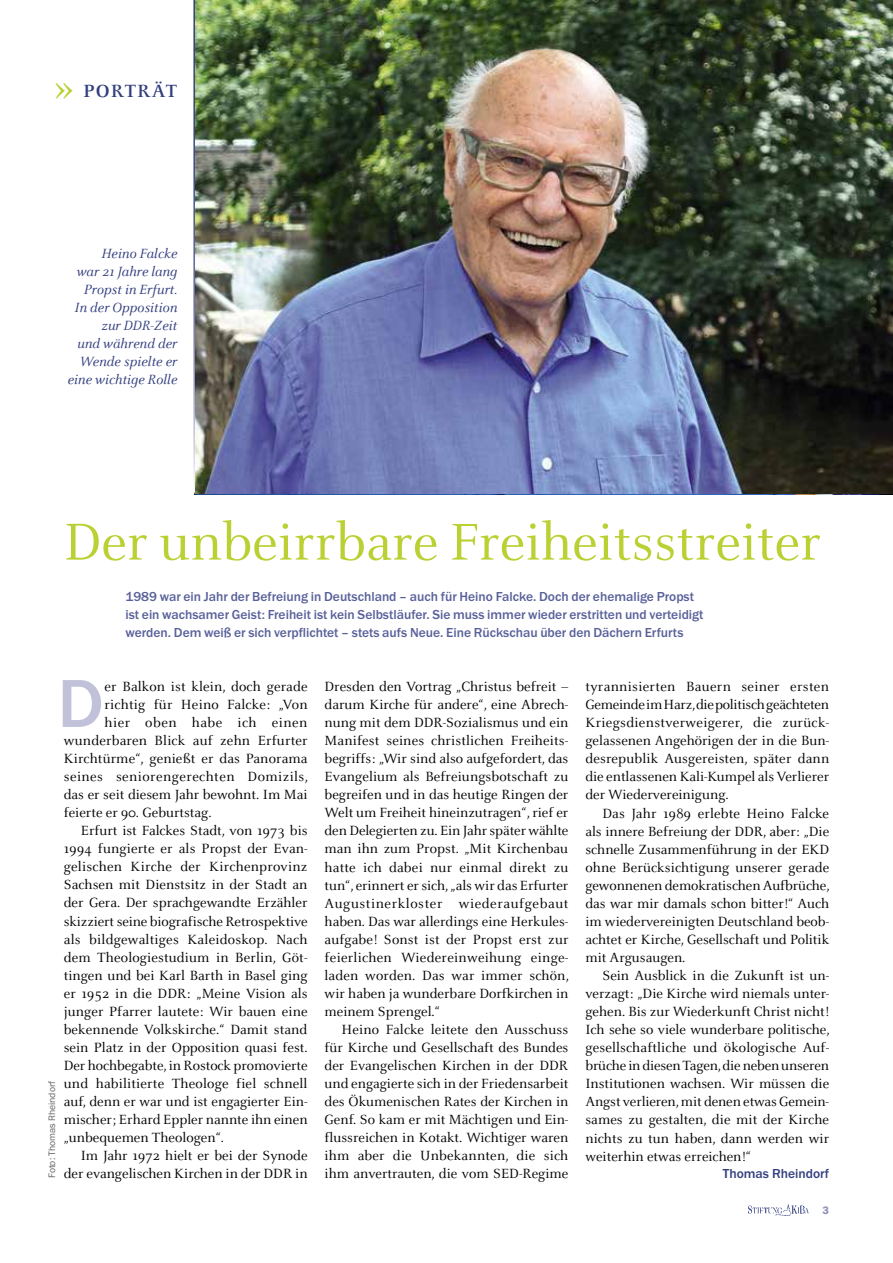
<style>
.page{position:relative;width:893px;height:1263px;background:#fff}
.page>*{position:absolute;margin:0;border:0;box-sizing:border-box;transform-origin:0 0}
.t1{font:500 70.2px "Franklin Gothic URW";color:#c1c1da}
.t2{font:57px "Celeste OT";color:#bbd033}
.t3{font:700 19.5px "Celeste OT";letter-spacing:.055em;color:#333f7f}
.t4{font:14.7px/18px "Celeste OT";color:#000;text-align:justify}
.t5{font:italic 14.7px/18px "Celeste OT";color:#333f7f;text-align:right}
.t6{font:14.7px "Celeste OT";letter-spacing:.03em;color:#000}
.t7{font:14.7px "Celeste OT";letter-spacing:.035em;color:#000}
.t8{font:500 13.5px/18px "Franklin Gothic URW";color:#59619a}
.t9{font:500 13.5px "Franklin Gothic URW";color:#333f7f}
.t10{font:11.25px "Franklin Gothic URW Dem";color:#8a8cb7}
.t11{font:9.75px "Franklin Gothic URW Boo";color:#636363}
.s1{font-family:"Times";font-weight:400;font-size:40.5px;color:#bbd033}
</style>
<div class="page">
<img style="left:748px;top:1205px;width:60px;height:11px">
<img style="left:194px;top:0;width:699px;height:494px">
<hr style="left:193px;top:0;width:2px;height:492px;background:#fff">
<h3 class="t3" style="left:54px;top:80px;width:125px"><span class="s1">»</span> PORTRÄT</h3>
<p class="t5" style="left:67px;top:244px;width:111px">Heino Falcke<br>war 21 Jahre lang<br>Propst in Erfurt.<br>In der Opposition zur DDR-Zeit<br>und während der<br>Wende spielte er eine wichtige Rolle</p>
<h2 class="t2" style="left:64px;top:511px;width:759px">Der unbeirrbare Freiheitsstreiter</h2>
<p class="t8" style="left:125px;top:587px;width:580px">1989 war ein Jahr der Befreiung in Deutschland – auch für Heino Falcke. Doch der ehemalige Propst ist ein wachsamer Geist: Freiheit ist kein Selbstläufer. Sie muss immer wieder erstritten und verteidigt werden. Dem weiß er sich verpflichtet – stets aufs Neue. Eine Rückschau über den Dächern Erfurts</p>
<h1 class="t1" style="left:58px;top:660px;width:47px">D</h1>
<p class="t4" style="left:104px;top:677px;width:205px">er Balkon ist klein, doch gerade</p>
<p class="t4" style="left:104px;top:695px;width:205px">richtig für Heino Falcke: „Von</p>
<p class="t7" style="left:104px;top:714px;width:204px">hier oben habe ich einen</p>
<p class="t4" style="left:64px;top:732px;width:245px">wunderbaren Blick auf zehn Erfurter</p>
<p class="t4" style="left:64px;top:750px;width:245px">Kirchtürme“, genießt er das Panorama</p>
<p class="t6" style="left:64px;top:768px;width:246px">seines seniorengerechten Domizils,</p>
<p class="t4" style="left:64px;top:786px;width:245px">das er seit diesem Jahr bewohnt. Im Mai</p>
<p class="t4" style="left:64px;top:804px;width:149px">feierte er 90. Geburtstag.</p>
<p class="t4" style="left:81px;top:822px;width:228px">Erfurt ist Falckes Stadt, von 1973 bis</p>
<p class="t4" style="left:64px;top:840px;width:245px">1994 fungierte er als Propst der Evan-</p>
<p class="t4" style="left:64px;top:858px;width:245px">gelischen Kirche der Kirchenprovinz</p>
<p class="t4" style="left:64px;top:876px;width:245px">Sachsen mit Dienstsitz in der Stadt an</p>
<p class="t4" style="left:64px;top:894px;width:245px">der Gera. Der sprachgewandte Erzähler</p>
<p class="t4" style="left:64px;top:912px;width:245px">skizziert seine biografische Retrospektive</p>
<p class="t4" style="left:64px;top:930px;width:245px">als bildgewaltiges Kaleidoskop. Nach</p>
<p class="t4" style="left:64px;top:948px;width:245px">dem Theologiestudium in Berlin, Göt-</p>
<p class="t4" style="left:64px;top:966px;width:245px">tingen und bei Karl Barth in Basel ging</p>
<p class="t4" style="left:64px;top:984px;width:245px">er 1952 in die DDR: „Meine Vision als</p>
<p class="t4" style="left:64px;top:1002px;width:245px">junger Pfarrer lautete: Wir bauen eine</p>
<p class="t4" style="left:64px;top:1020px;width:245px">bekennende Volkskirche.“ Damit stand</p>
<p class="t4" style="left:64px;top:1038px;width:245px">sein Platz in der Opposition quasi fest.</p>
<p class="t4" style="left:64px;top:1056px;width:245px">Der hochbegabte, in Rostock promovierte</p>
<p class="t4" style="left:64px;top:1075px;width:245px">und habilitierte Theologe fiel schnell</p>
<p class="t4" style="left:64px;top:1093px;width:245px">auf, denn er war und ist engagierter Ein-</p>
<p class="t4" style="left:64px;top:1111px;width:245px">mischer; Erhard Eppler nannte ihn einen</p>
<p class="t4" style="left:64px;top:1129px;width:162px">„unbequemen Theologen“.</p>
<p class="t4" style="left:81px;top:1147px;width:228px">Im Jahr 1972 hielt er bei der Synode</p>
<p class="t4" style="left:64px;top:1165px;width:245px">der evangelischen Kirchen in der DDR in</p>
<p class="t11" style="left:46px;top:1178px;width:99px;rotate:-90deg">Foto: Thomas Rheindorf</p>
<p class="t4" style="left:325px;top:678px;width:246px">Dresden den Vortrag „Christus befreit – darum Kirche für andere“, eine Abrech&shy;nung mit dem DDR-Sozialismus und ein Manifest seines christlichen Freiheits&shy;begriffs: „Wir sind also aufgefordert, das Evangelium als Befreiungsbotschaft zu begreifen und in das heutige Ringen der Welt um Freiheit hineinzutragen“, rief er den Delegierten zu. Ein Jahr später wählte man ihn zum Propst. „Mit Kirchenbau hatte ich dabei nur einmal direkt zu tun“, erinnert er sich, „als wir das Erfurter Augustinerkloster wiederaufgebaut haben. Das war allerdings eine Herkules&shy;aufgabe! Sonst ist der Propst erst zur feierlichen Wiedereinweihung einge&shy;laden worden. Das war immer schön, wir haben ja wunderbare Dorfkirchen in meinem Sprengel.“</p>
<p class="t4" style="left:325px;top:1021px;width:245px;text-indent:17px">Heino Falcke leitete den Ausschuss für Kirche und Gesellschaft des Bundes der Evangelischen Kirchen in der DDR und engagierte sich in der Friedensarbeit des Ökumenischen Rates der Kirchen in Genf. So kam er mit Mächtigen und Ein&shy;flussreichen in Kotakt. Wichtiger waren ihm aber die Unbekannten, die sich ihm anvertrauten, die vom SED-Regime</p>
<p class="t4" style="left:585px;top:678px;width:245px">tyrannisierten Bauern seiner ersten Gemeinde im Harz, die politisch geächteten Kriegsdienstverweigerer, die zurück&shy;gelassenen Angehörigen der in die Bun&shy;desrepublik Ausgereisten, später dann die entlassenen Kali-Kumpel als Verlierer der Wiedervereinigung.</p>
<p class="t4" style="left:585px;top:804px;width:246px;text-indent:17px">Das Jahr 1989 erlebte Heino Falcke als innere Befreiung der DDR, aber: „Die schnelle Zusammenführung in der EKD ohne Berücksichtigung unserer gerade gewonnenen demokratischen Aufbrüche, das war mir damals schon bitter!“ Auch im wiedervereinigten Deutschland beob&shy;achtet er Kirche, Gesellschaft und Politik mit Argusaugen.</p>
<p class="t4" style="left:585px;top:967px;width:246px;text-indent:17px">Sein Ausblick in die Zukunft ist un&shy;verzagt: „Die Kirche wird niemals unter&shy;gehen. Bis zur Wiederkunft Christ nicht!<br>Ich sehe so viele wunderbare politische, gesellschaftliche und ökologische Auf&shy;brüche in diesen Tagen, die neben unseren Institutionen wachsen. Wir müssen die Angst verlieren, mit denen etwas Gemein&shy;sames zu gestalten, die mit der Kirche nichts zu tun haben, dann werden wir weiterhin etwas erreichen!“</p>
<p class="t9" style="left:723px;top:1165px;width:108px">Thomas Rheindorf</p>
<p class="t10" style="left:823px;top:1203px;width:8px">3</p>
</div>
